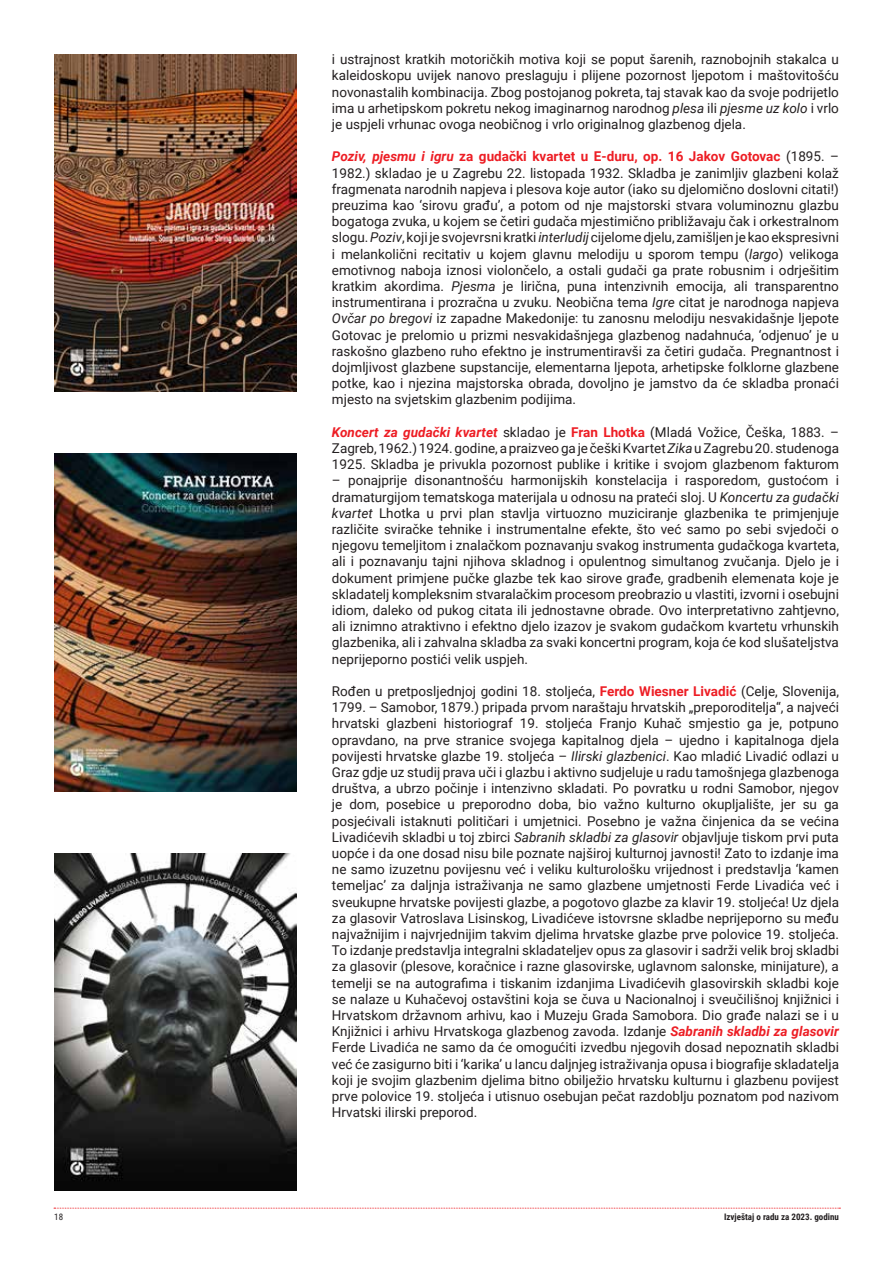
<style>
.page{position:relative;width:893px;height:1263px;background:#fff}
.page>*{position:absolute;margin:0;border:0;box-sizing:border-box;transform-origin:0 0}
.t1{font:13.5px/16.2px "Roboto";color:#231f20;text-align:justify}
.t2{font:700 9px "Roboto Condensed";color:#231f20}
.t3{font:9px "Roboto Condensed";color:#231f20}
.s1{font-style:italic}
.s2{font-weight:700;font-style:italic;color:#ed1d24}
.s3{font-weight:700;color:#ed1d24}
</style>
<div class="page">
<svg style="left:54px;top:1208px;width:786px;height:1px"></svg>
<img style="left:54px;top:54px;width:243px;height:337px">
<img style="left:54px;top:454px;width:243px;height:337px">
<img style="left:54px;top:853px;width:243px;height:338px">
<p class="t1" style="left:332px;top:51px;width:508px">i ustrajnost kratkih motoričkih motiva koji se poput šarenih, raznobojnih stakalca u kaleidoskopu uvijek nanovo preslaguju i plijene pozornost ljepotom i maštovitošću novonastalih kombinacija. Zbog postojanog pokreta, taj stavak kao da svoje podrijetlo ima u arhetipskom pokretu nekog imaginarnog narodnog <span class="s1">plesa</span> ili <span class="s1">pjesme uz kolo</span> i vrlo je uspjeli vrhunac ovoga neobičnog i vrlo originalnog glazbenog djela.</p>
<p class="t1" style="left:332px;top:148px;width:509px"><span class="s2">Poziv, pjesmu i igru</span> <span class="s3">za gudački kvartet u E-duru, op. 16 Jakov Gotovac</span> (1895. – 1982.) skladao je u Zagrebu 22. listopada 1932. Skladba je zanimljiv glazbeni kolaž fragmenata narodnih napjeva i plesova koje autor (iako su djelomično doslovni citati!) preuzima kao ‘sirovu građu’, a potom od nje majstorski stvara voluminoznu glazbu bogatoga zvuka, u kojem se četiri gudača mjestimično približavaju čak i orkestralnom slogu. <span class="s1">Poziv</span>, koji je svojevrsni kratki <span class="s1">interludij</span> cijelome djelu, zamišljen je kao ekspresivni i melankolični recitativ u kojem glavnu melodiju u sporom tempu (<span class="s1">largo</span>) velikoga emotivnog naboja iznosi violončelo, a ostali gudači ga prate robusnim i odrješitim kratkim akordima. <span class="s1">Pjesma</span> je lirična, puna intenzivnih emocija, ali transparentno instrumentirana i prozračna u zvuku. Neobična tema <span class="s1">Igre</span> citat je narodnoga napjeva <span class="s1">Ovčar po bregovi</span> iz zapadne Makedonije: tu zanosnu melodiju nesvakidašnje ljepote Gotovac je prelomio u prizmi nesvakidašnjega glazbenog nadahnuća, ‘odjenuo’ je u raskošno glazbeno ruho efektno je instrumentiravši za četiri gudača. Pregnantnost i dojmljivost glazbene supstancije, elementarna ljepota‚ arhetipske folklorne glazbene potke, kao i njezina majstorska obrada, dovoljno je jamstvo da će skladba pronaći mjesto na svjetskim glazbenim podijima.</p>
<p class="t1" style="left:332px;top:423px;width:508px"><span class="s2">Koncert za gudački kvartet</span> skladao je <span class="s3">Fran Lhotka</span> (Mladá Vožice, Češka, 1883. – Zagreb, 1962.) 1924. godine, a praizveo ga je češki Kvartet <span class="s1">Zika</span> u Zagrebu 20. studenoga 1925. Skladba je privukla pozornost publike i kritike i svojom glazbenom fakturom</p>
<p class="t1" style="left:332px;top:472px;width:508px">– ponajprije disonantnošću harmonijskih konstelacija i rasporedom, gustoćom i dramaturgijom tematskoga materijala u odnosu na prateći sloj. U <span class="s1">Koncertu za gudački kvartet</span> Lhotka u prvi plan stavlja virtuozno muziciranje glazbenika te primjenjuje različite sviračke tehnike i instrumentalne efekte, što već samo po sebi svjedoči o njegovu temeljitom i znalačkom poznavanju svakog instrumenta gudačkoga kvarteta, ali i poznavanju tajni njihova skladnog i opulentnog simultanog zvučanja. Djelo je i dokument primjene pučke glazbe tek kao sirove građe, gradbenih elemenata koje je skladatelj kompleksnim stvaralačkim procesom preobrazio u vlastiti, izvorni i osebujni idiom, daleko od pukog citata ili jednostavne obrade. Ovo interpretativno zahtjevno, ali iznimno atraktivno i efektno djelo izazov je svakom gudačkom kvartetu vrhunskih glazbenika, ali i zahvalna skladba za svaki koncertni program, koja će kod slušateljstva neprijeporno postići velik uspjeh.</p>
<p class="t1" style="left:332px;top:683px;width:509px">Rođen u pretposljednjoj godini 18. stoljeća, <span class="s3">Ferdo Wiesner Livadić</span> (Celje, Slovenija, 1799. – Samobor, 1879.) pripada prvom naraštaju hrvatskih „preporoditelja“, a najveći hrvatski glazbeni historiograf 19. stoljeća Franjo Kuhač smjestio ga je, potpuno opravdano, na prve stranice svojega kapitalnog djela – ujedno i kapitalnoga djela povijesti hrvatske glazbe 19. stoljeća – <span class="s1">Ilirski glazbenici</span>. Kao mladić Livadić odlazi u Graz gdje uz studij prava uči i glazbu i aktivno sudjeluje u radu tamošnjega glazbenoga društva, a ubrzo počinje i intenzivno skladati. Po povratku u rodni Samobor, njegov je dom, posebice u preporodno doba, bio važno kulturno okupljalište, jer su ga posjećivali istaknuti političari i umjetnici. Posebno je važna činjenica da se većina Livadićevih skladbi u toj zbirci <span class="s1">Sabranih skladbi za glasovir</span> objavljuje tiskom prvi puta uopće i da one dosad nisu bile poznate najširoj kulturnoj javnosti! Zato to izdanje ima ne samo izuzetnu povijesnu već i veliku kulturološku vrijednost i predstavlja ‘kamen temeljac’ za daljnja istraživanja ne samo glazbene umjetnosti Ferde Livadića već i sveukupne hrvatske povijesti glazbe, a pogotovo glazbe za klavir 19. stoljeća! Uz djela za glasovir Vatroslava Lisinskog, Livadićeve istovrsne skladbe neprijeporno su među najvažnijim i najvrjednijim takvim djelima hrvatske glazbe prve polovice 19. stoljeća.<br>To izdanje predstavlja integralni skladateljev opus za glasovir i sadrži velik broj skladbi za glasovir (plesove, koračnice i razne glasovirske, uglavnom salonske, minijature), a temelji se na autografima i tiskanim izdanjima Livadićevih glasovirskih skladbi koje se nalaze u Kuhačevoj ostavštini koja se čuva u Nacionalnoj i sveučilišnoj knjižnici i Hrvatskom državnom arhivu, kao i Muzeju Grada Samobora. Dio građe nalazi se i u Knjižnici i arhivu Hrvatskoga glazbenog zavoda. Izdanje <span class="s2">Sabranih skladbi za glasovir </span>Ferde Livadića ne samo da će omogućiti izvedbu njegovih dosad nepoznatih skladbi već će zasigurno biti i ‘karika’ u lancu daljnjeg istraživanja opusa i biografije skladatelja koji je svojim glazbenim djelima bitno obilježio hrvatsku kulturnu i glazbenu povijest prve polovice 19. stoljeća i utisnuo osebujan pečat razdoblju poznatom pod nazivom Hrvatski ilirski preporod.</p>
<p class="t3" style="left:54px;top:1211px;width:11px">18</p>
<p class="t2" style="left:724px;top:1211px;width:116px">Izvještaj o radu za 2023. godinu</p>
</div>
